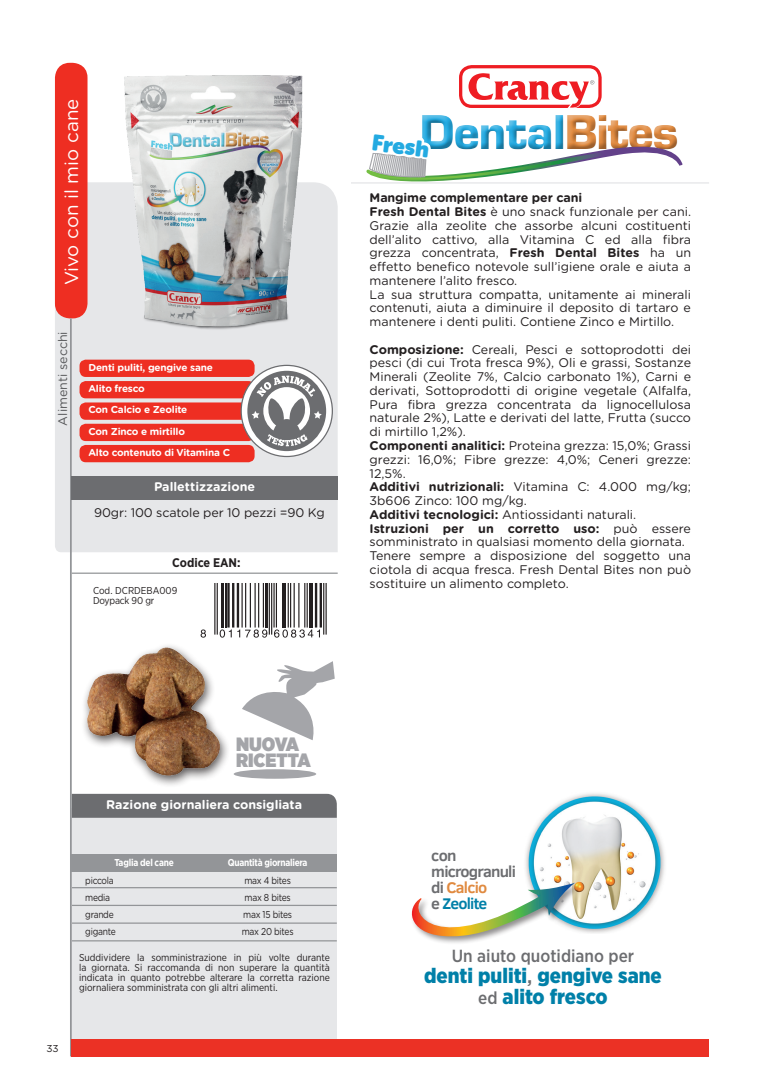
<style>
.page{position:relative;width:780px;height:1088px;background:#fff}
.page>*{position:absolute;margin:0;border:0;box-sizing:border-box;transform-origin:0 0}
.t1{font:700 45.25px "Eurostile LT Std";letter-spacing:-.025em;color:#24aae1}
.t2{font:22.25px "Museo Sans Rounded";color:#24aae1}
.t3{font:900 21px "Gotham Narrow";color:#0080a8}
.t4{font:900 19.25px/15.8px "Gotham Narrow";color:#a4a5a9}
.t5{font:18.75px "Gotham Rounded";color:#fff}
.t6{font:500 17.5px "Gotham Narrow";color:#6c6d70}
.t7{font:700 15.75px/15.8px "Clear Sans";letter-spacing:-.05em;color:#6c6d70}
.t8{font:700 15.75px "Clear Sans";letter-spacing:-.05em;color:#e08a40}
.t9{font:700 15.75px "Clear Sans";letter-spacing:-.05em;color:#0080a8}
.BOX_testo{font:12.5px/13.8px "Gotham Rounded";color:#231f20;text-align:justify}
.t10{font:700 12.5px "Gotham Rounded";color:#fff}
.t11{font:700 12.5px "Gotham Rounded";letter-spacing:-.01em;color:#231f20}
.t12{font:12.5px "Gotham Rounded";color:#57585a}
.t13{font:700 12.5px "Gotham Narrow";color:#231f20}
.BOX_testo-2{font:10px/10px "Gotham Narrow";color:#231f20;text-align:justify}
.t14{font:700 10px "Gotham Rounded";letter-spacing:-.02em;color:#fff}
.t15{font:10px "Gotham Rounded";letter-spacing:-.03em;color:#231f20;scale:.85 1}
.t16{font:700 10px "Gotham Narrow";letter-spacing:-.025em;color:#fff;scale:.95 1}
.BOX_testo-3{font:10px "Gotham Narrow";letter-spacing:-.02em;color:#231f20}
.t17{font:10px "Gotham Rounded";letter-spacing:-.03em;color:#231f20}
.s1{color:#e08a40}
.s2{font-weight:700}
.s3{color:#6c6d70}
.s4{font-weight:500;color:#6c6d70}
.s5{font-weight:500;font-size:17.5px;color:#6c6d70}
</style>
<div class="page">
<div style="left:55px;top:307px;width:15px;height:245px;background:#e6e7e9"></div>
<div style="left:72px;top:808px;width:265px;height:239px;background:#e6e7e9"></div>
<div style="left:72px;top:307px;width:265px;height:245px;background:#e6e7e9"></div>
<div style="left:55px;top:63px;width:32px;height:255px;background:#ee2e22;border-radius:15px"></div>
<hr style="left:72px;top:572px;width:265px;height:2px;background:#939598">
<hr style="left:351px;top:182px;width:358px;height:2px;background:#e4e5e7">
<div style="left:72px;top:794px;width:265px;height:24px;background:#6c6d70"></div>
<div style="left:72px;top:854px;width:265px;height:17px;background:#939598"></div>
<hr style="left:70px;top:318px;width:2px;height:738px;background:#939598">
<div style="left:72px;top:1039px;width:637px;height:17px;background:#eb3125"></div>
<div style="left:72px;top:476px;width:266px;height:24px;background:#6c6d70"></div>
<div style="left:79px;top:360px;width:175px;height:17px;background:#ee2e22;border-radius:6px"></div>
<div style="left:79px;top:445px;width:175px;height:17px;background:#ee2e22;border-radius:6px"></div>
<div style="left:79px;top:424px;width:175px;height:17px;background:#ee2e22;border-radius:6px"></div>
<div style="left:79px;top:402px;width:175px;height:18px;background:#ee2e22;border-radius:6px"></div>
<div style="left:79px;top:381px;width:175px;height:17px;background:#ee2e22;border-radius:6px"></div>
<svg style="left:241px;top:365px;width:91px;height:91px"></svg>
<svg style="left:247px;top:371px;width:79px;height:80px"></svg>
<div style="left:459px;top:65px;width:142px;height:43px;border:3px solid #ee1d23;border-radius:11px"></div>
<svg style="left:466px;top:73px;width:128px;height:35px"></svg>
<hr style="left:217px;top:583px;width:1px;height:51px;background:#231f20">
<hr style="left:214px;top:583px;width:1px;height:51px;background:#231f20">
<hr style="left:221px;top:583px;width:3px;height:44px;background:#231f20">
<hr style="left:225px;top:583px;width:1px;height:44px;background:#231f20">
<hr style="left:237px;top:583px;width:2px;height:44px;background:#231f20">
<hr style="left:232px;top:583px;width:2px;height:44px;background:#231f20">
<hr style="left:227px;top:583px;width:3px;height:44px;background:#231f20">
<hr style="left:263px;top:583px;width:1px;height:44px;background:#231f20">
<hr style="left:258px;top:583px;width:1px;height:44px;background:#231f20">
<hr style="left:254px;top:583px;width:2px;height:44px;background:#231f20">
<hr style="left:250px;top:583px;width:1px;height:44px;background:#231f20">
<hr style="left:245px;top:583px;width:1px;height:44px;background:#231f20">
<hr style="left:241px;top:583px;width:2px;height:44px;background:#231f20">
<hr style="left:265px;top:583px;width:2px;height:44px;background:#231f20">
<hr style="left:276px;top:583px;width:1px;height:44px;background:#231f20">
<hr style="left:273px;top:583px;width:1px;height:44px;background:#231f20">
<hr style="left:271px;top:583px;width:1px;height:51px;background:#231f20">
<hr style="left:269px;top:583px;width:1px;height:51px;background:#231f20">
<hr style="left:282px;top:583px;width:3px;height:44px;background:#231f20">
<hr style="left:306px;top:583px;width:2px;height:44px;background:#231f20">
<hr style="left:304px;top:583px;width:1px;height:44px;background:#231f20">
<hr style="left:298px;top:583px;width:1px;height:44px;background:#231f20">
<hr style="left:293px;top:583px;width:2px;height:44px;background:#231f20">
<hr style="left:290px;top:583px;width:1px;height:44px;background:#231f20">
<hr style="left:287px;top:583px;width:2px;height:44px;background:#231f20">
<hr style="left:309px;top:583px;width:3px;height:44px;background:#231f20">
<hr style="left:319px;top:583px;width:3px;height:44px;background:#231f20">
<hr style="left:315px;top:583px;width:2px;height:44px;background:#231f20">
<hr style="left:325px;top:583px;width:2px;height:51px;background:#231f20">
<hr style="left:323px;top:583px;width:1px;height:51px;background:#231f20">
<svg style="left:274px;top:629px;width:46px;height:9px"></svg>
<img style="left:87px;top:74px;width:251px;height:277px">
<hr style="left:72px;top:887px;width:265px;height:1px;background:#939598">
<hr style="left:72px;top:905px;width:265px;height:1px;background:#939598">
<hr style="left:72px;top:922px;width:265px;height:2px;background:#939598">
<hr style="left:72px;top:940px;width:265px;height:1px;background:#939598">
<div style="left:562px;top:110px;width:121px;height:46px;background:#231f20;opacity:.35"></div>
<div style="left:416px;top:110px;width:154px;height:46px;background:#231f20;opacity:.35"></div>
<svg style="left:365px;top:129px;width:318px;height:55px"></svg>
<svg style="left:272px;top:661px;width:63px;height:79px"></svg>
<div style="left:234px;top:769px;width:82px;height:10px;background:#a4a5a9;border-radius:50%"></div>
<img style="left:525px;top:793px;width:140px;height:140px">
<div style="left:410px;top:881px;width:173px;height:64px;background:#231f20;opacity:.5"></div>
<svg style="left:410px;top:882px;width:165px;height:63px"></svg>
<img style="left:71px;top:614px;width:201px;height:180px">
<p class="t5" style="left:59px;top:285px;width:188px;rotate:-90deg">Vivo con il mio cane</p>
<p class="t12" style="left:54px;top:425px;width:96px;rotate:-90deg">Alimenti secchi</p>
<p class="t14" style="left:88px;top:360px;width:126px">Denti puliti, gengive sane</p>
<p class="t14" style="left:88px;top:381px;width:58px">Alito fresco</p>
<p class="t14" style="left:88px;top:403px;width:100px">Con Calcio e Zeolite</p>
<p class="t14" style="left:88px;top:424px;width:98px">Con Zinco e mirtillo</p>
<p class="t14" style="left:88px;top:445px;width:143px">Alto contenuto di Vitamina C</p>
<p class="t10" style="left:154px;top:477px;width:103px">Pallettizzazione</p>
<p class="BOX_testo" style="left:94px;top:505px;width:232px">90gr: 100 scatole per 10 pezzi =90 Kg</p>
<p class="t13" style="left:172px;top:555px;width:70px">Codice EAN:</p>
<p class="BOX_testo-2" style="left:93px;top:585px;width:86px">Cod. DCRDEBA009</p>
<p class="BOX_testo-3" style="left:93px;top:594px;width:63px">Doypack 90 gr</p>
<h1 class="t1" style="left:420px;top:104px;width:260px">Dental<span class="s1">Bites</span></h1>
<p class="t2" style="left:374px;top:130px;width:59px;rotate:7deg">Fresh</p>
<p class="t11" style="left:369px;top:189px;width:214px">Mangime complementare per cani</p>
<p class="BOX_testo" style="left:369px;top:204px;width:323px"><span class="s2">Fresh Dental Bites</span> è uno snack funzionale per cani.<br>Grazie alla zeolite che assorbe alcuni costituenti dell’alito cattivo, alla Vitamina C ed alla fibra grezza concentrata, <span class="s2">Fresh Dental Bites</span> ha un effetto benefico notevole sull’igiene orale e aiuta a mantenere l’alito fresco.</p>
<p class="BOX_testo" style="left:369px;top:287px;width:323px">La sua struttura compatta, unitamente ai minerali contenuti, aiuta a diminuire il deposito di tartaro e mantenere i denti puliti. Contiene Zinco e Mirtillo.</p>
<p class="BOX_testo" style="left:369px;top:342px;width:323px"><span class="s2">Composizione:</span> Cereali, Pesci e sottoprodotti dei pesci (di cui Trota fresca 9%), Oli e grassi, Sostanze Minerali (Zeolite 7%, Calcio carbonato 1%), Carni e derivati, Sottoprodotti di origine vegetale (Alfalfa, Pura fibra grezza concentrata da lignocellulosa naturale 2%), Latte e derivati del latte, Frutta (succo di mirtillo 1,2%).</p>
<p class="BOX_testo" style="left:369px;top:438px;width:323px"><span class="s2">Componenti analitici:</span> Proteina grezza: 15,0%; Grassi grezzi: 16,0%; Fibre grezze: 4,0%; Ceneri grezze:<br>12,5%.</p>
<p class="BOX_testo" style="left:369px;top:479px;width:323px"><span class="s2">Additivi nutrizionali:</span> Vitamina C: 4.000 mg/kg;<br>3b606 Zinco: 100 mg/kg.</p>
<p class="BOX_testo" style="left:369px;top:507px;width:268px"><span class="s2">Additivi tecnologici:</span> Antiossidanti naturali.</p>
<p class="BOX_testo" style="left:369px;top:521px;width:323px"><span class="s2">Istruzioni per un corretto uso:</span> può essere somministrato in qualsiasi momento della giornata.</p>
<p class="BOX_testo" style="left:369px;top:548px;width:323px">Tenere sempre a disposizione del soggetto una ciotola di acqua fresca. Fresh Dental Bites non può sostituire un alimento completo.</p>
<p class="t17" style="left:47px;top:1042px;width:14px">33</p>
<p class="t4" style="left:236px;top:736px;width:76px">NUOVA<br>RICETTA</p>
<p class="t10" style="left:106px;top:795px;width:197px">Razione giornaliera consigliata</p>
<p class="t16" style="left:114px;top:856px;width:64px">Taglia del cane</p>
<p class="t16" style="left:228px;top:856px;width:85px">Quantità giornaliera</p>
<p class="t15" style="left:85px;top:873px;width:35px">piccola</p>
<p class="t15" style="left:244px;top:873px;width:56px">max 4 bites</p>
<p class="t15" style="left:85px;top:890px;width:31px">media</p>
<p class="t15" style="left:244px;top:890px;width:56px">max 8 bites</p>
<p class="t15" style="left:85px;top:908px;width:35px">grande</p>
<p class="t15" style="left:243px;top:908px;width:59px">max 15 bites</p>
<p class="t15" style="left:85px;top:925px;width:37px">gigante</p>
<p class="t15" style="left:242px;top:925px;width:62px">max 20 bites</p>
<p class="BOX_testo-2" style="left:79px;top:952px;width:252px">Suddividere la somministrazione in più volte durante la giornata. Si raccomanda di non superare la quantità indicata in quanto potrebbe alterare la corretta razione giornaliera somministrata con gli altri alimenti.</p>
<p class="t7" style="left:431px;top:847px;width:86px">con microgranuli</p>
<p class="t8" style="left:431px;top:876px;width:58px"><span class="s3">di</span> Calcio</p>
<p class="t9" style="left:431px;top:892px;width:57px"><span class="s3">e</span> Zeolite</p>
<p class="t6" style="left:452px;top:945px;width:184px">Un aiuto quotidiano per</p>
<p class="t3" style="left:424px;top:962px;width:239px">denti puliti<span class="s4">,</span> gengive sane</p>
<p class="t3" style="left:478px;top:983px;width:131px"><span class="s5">ed</span> alito fresco</p>
</div>
